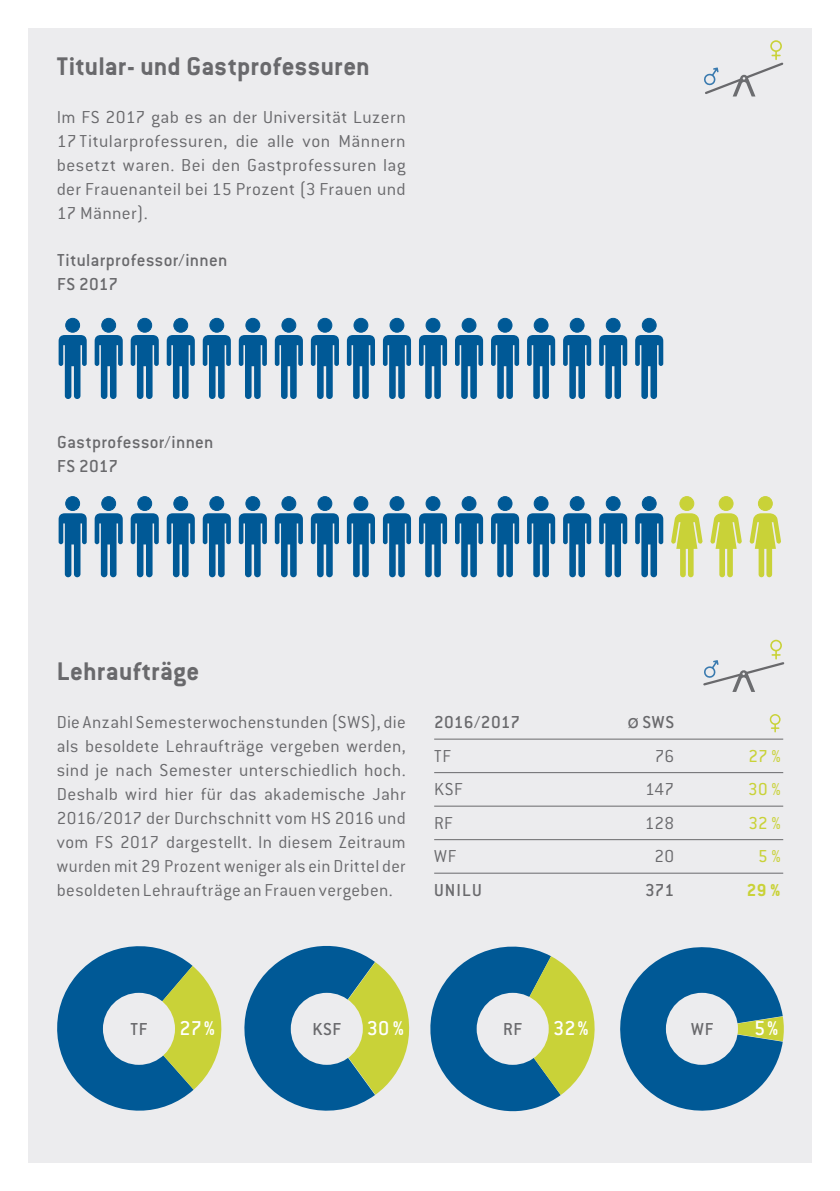
<style>
.page{position:relative;width:840px;height:1191px;background:#fff}
.page>*{position:absolute;margin:0;border:0;box-sizing:border-box;transform-origin:0 0}
.t1{font:700 28px "Conduit ITC Std";letter-spacing:.01em;color:#69696c}
.t2{font:500 22px "Conduit ITC Std";color:#fff}
.t3{font:300 19px/24px "Conduit ITC Std";letter-spacing:.02em;color:#69696c;text-align:justify}
.t4{font:500 19px/24px "Conduit ITC Std";letter-spacing:.02em;color:#69696c}
.t5{font:19px "Conduit ITC Std";color:#c9d238}
.t6{font:700 19px "Conduit ITC Std";color:#c9d238}
.s1{font-family:"Helvetica Neue";font-weight:400}
.s2{font-size:22px;color:#fff}
</style>
<div class="page">
<div style="left:28px;top:28px;width:783px;height:1134px;background:#ececee"></div>
<svg style="left:704px;top:40px;width:79px;height:56px"></svg>
<div style="left:65px;top:318px;width:15px;height:14px;background:#005996;border:1px solid #005996;border-radius:50%"></div>
<svg style="left:59px;top:335px;width:28px;height:64px"></svg>
<div style="left:641px;top:318px;width:15px;height:14px;background:#005996;border:1px solid #005996;border-radius:50%"></div>
<svg style="left:635px;top:335px;width:28px;height:64px"></svg>
<div style="left:245px;top:318px;width:15px;height:14px;background:#005996;border:1px solid #005996;border-radius:50%"></div>
<svg style="left:239px;top:335px;width:28px;height:64px"></svg>
<div style="left:317px;top:318px;width:15px;height:14px;background:#005996;border:1px solid #005996;border-radius:50%"></div>
<svg style="left:311px;top:335px;width:28px;height:64px"></svg>
<div style="left:425px;top:318px;width:15px;height:14px;background:#005996;border:1px solid #005996;border-radius:50%"></div>
<svg style="left:419px;top:335px;width:28px;height:64px"></svg>
<div style="left:533px;top:318px;width:15px;height:14px;background:#005996;border:1px solid #005996;border-radius:50%"></div>
<svg style="left:527px;top:335px;width:28px;height:64px"></svg>
<div style="left:137px;top:318px;width:15px;height:14px;background:#005996;border:1px solid #005996;border-radius:50%"></div>
<svg style="left:131px;top:335px;width:28px;height:64px"></svg>
<div style="left:605px;top:318px;width:15px;height:14px;background:#005996;border:1px solid #005996;border-radius:50%"></div>
<svg style="left:599px;top:335px;width:28px;height:64px"></svg>
<div style="left:209px;top:318px;width:15px;height:14px;background:#005996;border:1px solid #005996;border-radius:50%"></div>
<svg style="left:203px;top:335px;width:28px;height:64px"></svg>
<div style="left:281px;top:318px;width:15px;height:14px;background:#005996;border:1px solid #005996;border-radius:50%"></div>
<svg style="left:275px;top:335px;width:28px;height:64px"></svg>
<div style="left:389px;top:318px;width:15px;height:14px;background:#005996;border:1px solid #005996;border-radius:50%"></div>
<svg style="left:382px;top:335px;width:29px;height:64px"></svg>
<div style="left:497px;top:318px;width:15px;height:14px;background:#005996;border:1px solid #005996;border-radius:50%"></div>
<svg style="left:491px;top:335px;width:28px;height:64px"></svg>
<div style="left:101px;top:318px;width:15px;height:14px;background:#005996;border:1px solid #005996;border-radius:50%"></div>
<svg style="left:95px;top:335px;width:28px;height:64px"></svg>
<div style="left:569px;top:318px;width:15px;height:14px;background:#005996;border:1px solid #005996;border-radius:50%"></div>
<svg style="left:563px;top:335px;width:28px;height:64px"></svg>
<div style="left:173px;top:318px;width:15px;height:14px;background:#005996;border:1px solid #005996;border-radius:50%"></div>
<svg style="left:167px;top:335px;width:28px;height:64px"></svg>
<div style="left:461px;top:318px;width:15px;height:14px;background:#005996;border:1px solid #005996;border-radius:50%"></div>
<svg style="left:455px;top:335px;width:28px;height:64px"></svg>
<div style="left:353px;top:318px;width:15px;height:14px;background:#005996;border:1px solid #005996;border-radius:50%"></div>
<svg style="left:347px;top:335px;width:28px;height:64px"></svg>
<div style="left:679px;top:496px;width:14px;height:15px;background:#c9d238;border:1px solid #c9d238;border-radius:50%"></div>
<svg style="left:671px;top:513px;width:31px;height:64px"></svg>
<div style="left:718px;top:496px;width:14px;height:15px;background:#c9d238;border:1px solid #c9d238;border-radius:50%"></div>
<svg style="left:710px;top:513px;width:31px;height:64px"></svg>
<div style="left:757px;top:496px;width:15px;height:15px;background:#c9d238;border:1px solid #c9d238;border-radius:50%"></div>
<svg style="left:749px;top:513px;width:31px;height:64px"></svg>
<div style="left:65px;top:496px;width:15px;height:15px;background:#005996;border:1px solid #005996;border-radius:50%"></div>
<svg style="left:59px;top:513px;width:28px;height:64px"></svg>
<div style="left:641px;top:496px;width:15px;height:15px;background:#005996;border:1px solid #005996;border-radius:50%"></div>
<svg style="left:635px;top:513px;width:28px;height:64px"></svg>
<div style="left:245px;top:496px;width:15px;height:15px;background:#005996;border:1px solid #005996;border-radius:50%"></div>
<svg style="left:239px;top:513px;width:28px;height:64px"></svg>
<div style="left:317px;top:496px;width:15px;height:15px;background:#005996;border:1px solid #005996;border-radius:50%"></div>
<svg style="left:311px;top:513px;width:28px;height:64px"></svg>
<div style="left:425px;top:496px;width:15px;height:15px;background:#005996;border:1px solid #005996;border-radius:50%"></div>
<svg style="left:419px;top:513px;width:28px;height:64px"></svg>
<div style="left:533px;top:496px;width:15px;height:15px;background:#005996;border:1px solid #005996;border-radius:50%"></div>
<svg style="left:527px;top:513px;width:28px;height:64px"></svg>
<div style="left:137px;top:496px;width:15px;height:15px;background:#005996;border:1px solid #005996;border-radius:50%"></div>
<svg style="left:131px;top:513px;width:28px;height:64px"></svg>
<div style="left:605px;top:496px;width:15px;height:15px;background:#005996;border:1px solid #005996;border-radius:50%"></div>
<svg style="left:599px;top:513px;width:28px;height:64px"></svg>
<div style="left:209px;top:496px;width:15px;height:15px;background:#005996;border:1px solid #005996;border-radius:50%"></div>
<svg style="left:203px;top:513px;width:28px;height:64px"></svg>
<div style="left:281px;top:496px;width:15px;height:15px;background:#005996;border:1px solid #005996;border-radius:50%"></div>
<svg style="left:275px;top:513px;width:28px;height:64px"></svg>
<div style="left:389px;top:496px;width:15px;height:15px;background:#005996;border:1px solid #005996;border-radius:50%"></div>
<svg style="left:382px;top:513px;width:29px;height:64px"></svg>
<div style="left:497px;top:496px;width:15px;height:15px;background:#005996;border:1px solid #005996;border-radius:50%"></div>
<svg style="left:491px;top:513px;width:28px;height:64px"></svg>
<div style="left:101px;top:496px;width:15px;height:15px;background:#005996;border:1px solid #005996;border-radius:50%"></div>
<svg style="left:95px;top:513px;width:28px;height:64px"></svg>
<div style="left:569px;top:496px;width:15px;height:15px;background:#005996;border:1px solid #005996;border-radius:50%"></div>
<svg style="left:563px;top:513px;width:28px;height:64px"></svg>
<div style="left:173px;top:496px;width:15px;height:15px;background:#005996;border:1px solid #005996;border-radius:50%"></div>
<svg style="left:167px;top:513px;width:28px;height:64px"></svg>
<div style="left:461px;top:496px;width:15px;height:15px;background:#005996;border:1px solid #005996;border-radius:50%"></div>
<svg style="left:455px;top:513px;width:28px;height:64px"></svg>
<div style="left:353px;top:496px;width:15px;height:15px;background:#005996;border:1px solid #005996;border-radius:50%"></div>
<svg style="left:347px;top:513px;width:28px;height:64px"></svg>
<svg style="left:620px;top:947px;width:163px;height:164px"></svg>
<svg style="left:57px;top:946px;width:538px;height:166px"></svg>
<svg style="left:703px;top:639px;width:80px;height:53px"></svg>
<hr style="left:434px;top:738px;width:348px;height:1px;background:#69696c">
<hr style="left:434px;top:772px;width:348px;height:1px;background:#69696c">
<hr style="left:434px;top:805px;width:348px;height:1px;background:#69696c">
<hr style="left:434px;top:839px;width:348px;height:1px;background:#69696c">
<hr style="left:434px;top:872px;width:348px;height:1px;background:#69696c">
<svg style="left:769px;top:714px;width:11px;height:18px"></svg>
<div style="left:290px;top:992px;width:72px;height:72px;background:#ececee;border-radius:50%"></div>
<div style="left:103px;top:992px;width:72px;height:72px;background:#ececee;border-radius:50%"></div>
<div style="left:476px;top:992px;width:72px;height:72px;background:#ececee;border-radius:50%"></div>
<div style="left:665px;top:992px;width:72px;height:72px;background:#ececee;border-radius:50%"></div>
<h1 class="t1" style="left:57px;top:49px;width:314px">Titular- und Gastprofessuren</h1>
<p class="t3" style="left:57px;top:104px;width:350px">Im FS 2017 gab es an der Universität Luzern 17 Titularprofessuren, die alle von Männern besetzt waren. Bei den Gastprofessuren lag der Frauenanteil bei 15 Prozent (3 Frauen und 17 Männer).</p>
<p class="t4" style="left:57px;top:247px;width:172px">Titularprofessor/innen<br>FS 2017</p>
<p class="t4" style="left:57px;top:429px;width:158px">Gastprofessor/innen<br>FS 2017</p>
<h1 class="t1" style="left:57px;top:654px;width:144px">Lehraufträge</h1>
<p class="t3" style="left:57px;top:709px;width:350px">Die Anzahl Semesterwochenstunden (SWS), die als besoldete Lehraufträge vergeben werden, sind je nach Semester unterschiedlich hoch.<br>Deshalb wird hier für das akademische Jahr 2016/2017 der Durchschnitt vom HS 2016 und vom FS 2017 dargestellt. In diesem Zeitraum wurden mit 29 Prozent weniger als ein Drittel der besoldeten Lehraufträge an Frauen vergeben.</p>
<p class="t4" style="left:434px;top:710px;width:87px">2016/2017</p>
<p class="t4" style="left:627px;top:710px;width:48px"><span class="s1">ø</span> SWS</p>
<p class="t3" style="left:434px;top:743px;width:18px">TF</p>
<p class="t3" style="left:654px;top:743px;width:21px">76</p>
<p class="t5" style="left:748px;top:744px;width:33px">27 %</p>
<p class="t3" style="left:434px;top:777px;width:30px">KSF</p>
<p class="t3" style="left:644px;top:777px;width:31px">147</p>
<p class="t5" style="left:747px;top:778px;width:34px">30 %</p>
<p class="t3" style="left:434px;top:810px;width:20px">RF</p>
<p class="t3" style="left:644px;top:810px;width:31px">128</p>
<p class="t5" style="left:748px;top:811px;width:34px">32 %</p>
<p class="t3" style="left:434px;top:844px;width:24px">WF</p>
<p class="t3" style="left:654px;top:844px;width:21px">20</p>
<p class="t5" style="left:757px;top:845px;width:24px">5 %</p>
<p class="t4" style="left:434px;top:877px;width:49px">UNILU</p>
<p class="t4" style="left:645px;top:877px;width:30px">371</p>
<p class="t6" style="left:746px;top:878px;width:35px">29 %</p>
<p class="t4" style="left:130px;top:1016px;width:18px">TF</p>
<p class="t2" style="left:179px;top:1014px;width:37px">27%</p>
<p class="t4" style="left:312px;top:1016px;width:93px">KSF <span class="s2">30%</span></p>
<p class="t4" style="left:503px;top:1016px;width:20px">RF</p>
<p class="t2" style="left:552px;top:1014px;width:37px">32%</p>
<p class="t4" style="left:691px;top:1016px;width:24px">WF</p>
<p class="t2" style="left:753px;top:1014px;width:26px">5%</p>
</div>
